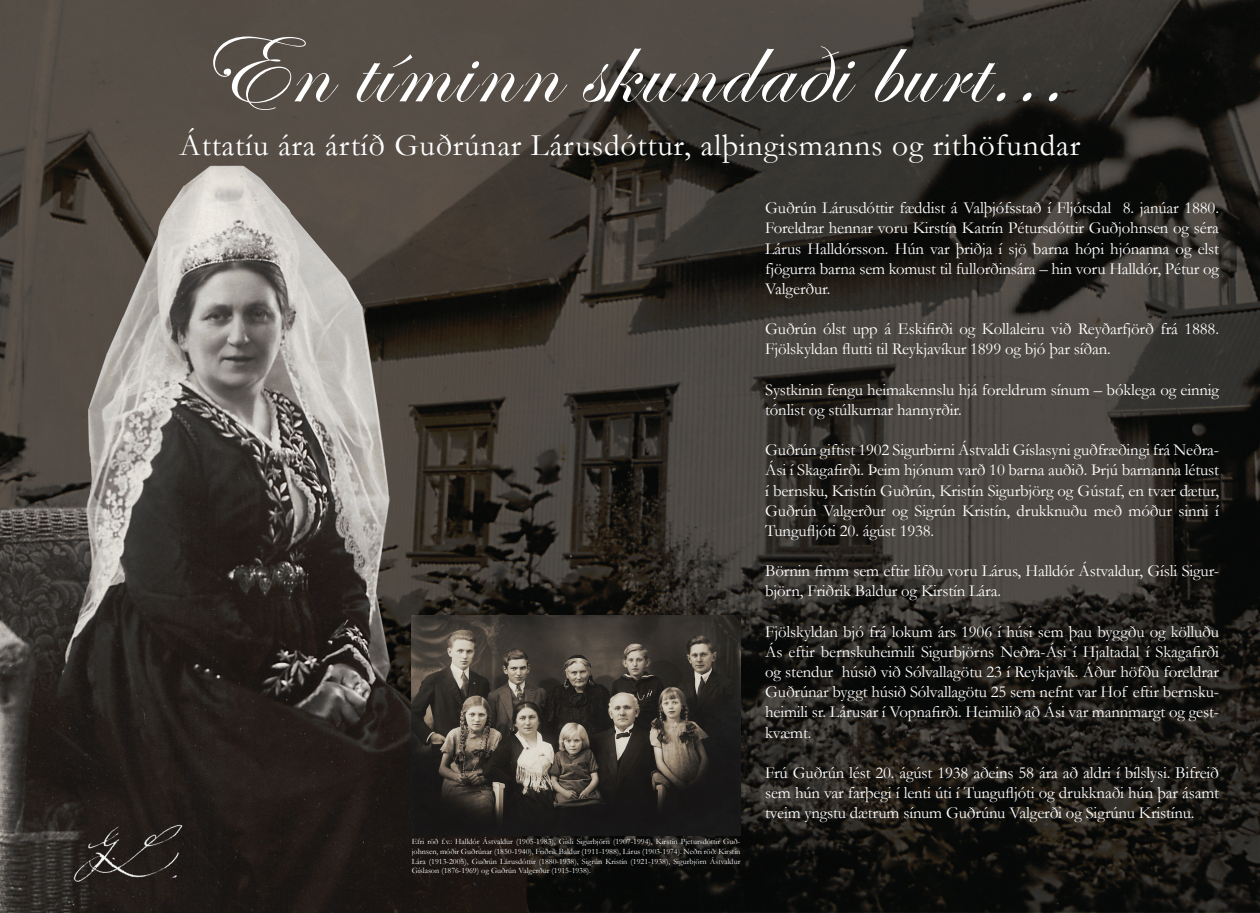
<style>
.page{position:relative;width:1260px;height:913px;background:#fff}
.page>*{position:absolute;margin:0;border:0;box-sizing:border-box;transform-origin:0 0}
.t1{font:105px "Edwardian Script ITC";letter-spacing:.025em;color:#fff}
.t2{font:31.5px "Garamond";letter-spacing:.025em;color:#fff}
.t3{font:16.8px/20.2px "Garamond";letter-spacing:-.01em;color:#fff;text-align:justify}
.t4{font:8.15px/9.8px "Garamond";color:#fff;text-align:justify}
</style>
<div class="page">
<img style="left:0;top:0;width:1260px;height:913px">
<img style="left:412px;top:615px;width:329px;height:220px">
<img style="left:69px;top:819px;width:124px;height:71px">
<h1 class="t1" style="left:197px;top:11px;width:868px">En tíminn skundaði burt...</h1>
<h2 class="t2" style="left:180px;top:124px;width:902px">Áttatíu ára ártíð Guðrúnar Lárusdóttur, alþingismanns og rithöfundar</h2>
<p class="t3" style="left:765px;top:197px;width:455px">Guðrún Lárusdóttir fæddist á Valþjófsstað í Fljótsdal 8. janúar 1880.<br>Foreldrar hennar voru Kirstín Katrín Pétursdóttir Guðjohnsen og séra Lárus Halldórsson. Hún var þriðja í sjö barna hópi hjónanna og elst fjögurra barna sem komust til fullorðinsára – hin voru Halldór, Pétur og Valgerður.</p>
<p class="t3" style="left:765px;top:318px;width:455px">Guðrún ólst upp á Eskifirði og Kollaleiru við Reyðarfjörð frá 1888.<br>Fjölskyldan flutti til Reykjavíkur 1899 og bjó þar síðan.</p>
<p class="t3" style="left:765px;top:379px;width:455px">Systkinin fengu heimakennslu hjá foreldrum sínum – bóklega og einnig tónlist og stúlkurnar hannyrðir.</p>
<p class="t3" style="left:765px;top:439px;width:455px">Guðrún giftist 1902 Sigurbirni Ástvaldi Gíslasyni guðfræðingi frá Neðra-Ási í Skagafirði. Þeim hjónum varð 10 barna auðið. Þrjú barnanna létust í bernsku, Kristín Guðrún, Kristín Sigurbjörg og Gústaf, en tvær dætur, Guðrún Valgerður og Sigrún Kristín, drukknuðu með móður sinni í Tungufljóti 20. ágúst 1938.</p>
<p class="t3" style="left:765px;top:560px;width:454px">Börnin fimm sem eftir lifðu voru Lárus, Halldór Ástvaldur, Gísli Sigur&shy;björn, Friðrik Baldur og Kirstín Lára.</p>
<p class="t3" style="left:765px;top:621px;width:455px">Fjölskyldan bjó frá lokum árs 1906 í húsi sem þau byggðu og kölluðu Ás eftir bernskuheimili Sigurbjörns Neðra-Ási í Hjaltadal í Skagafirði og stendur húsið við Sólvallagötu 23 í Reykjavík. Áður höfðu foreldrar Guðrúnar byggt húsið Sólvallagötu 25 sem nefnt var Hof eftir bernsku&shy;heimili sr. Lárusar í Vopnafirði. Heimilið að Ási var mannmargt og gest&shy;kvæmt.</p>
<p class="t3" style="left:765px;top:762px;width:455px">Frú Guðrún lést 20. ágúst 1938 aðeins 58 ára að aldri í bílslysi. Bifreið sem hún var farþegi í lenti úti í Tungufljóti og drukknaði hún þar ásamt tveim yngstu dætrum sínum Guðrúnu Valgerði og Sigrúnu Kristínu.</p>
<p class="t4" style="left:412px;top:836px;width:330px">Efri röð f.v.: Halldór Ástvaldur (1905-1983), Gísli Sigurbjörn (1907-1994), Kirstín Pjetursdóttir Guð&shy;johnsen, móðir Guðrúnar (1850-1940), Friðrik Baldur (1911-1988), Lárus (1903-1974). Neðri röð: Kirstín Lára (1913-2005), Guðrún Lárusdóttir (1880-1938), Sigrún Kristín (1921-1938), Sigurbjörn Ástvaldur Gíslason (1876-1969) og Guðrún Valgerður (1915-1938).</p>
</div>
